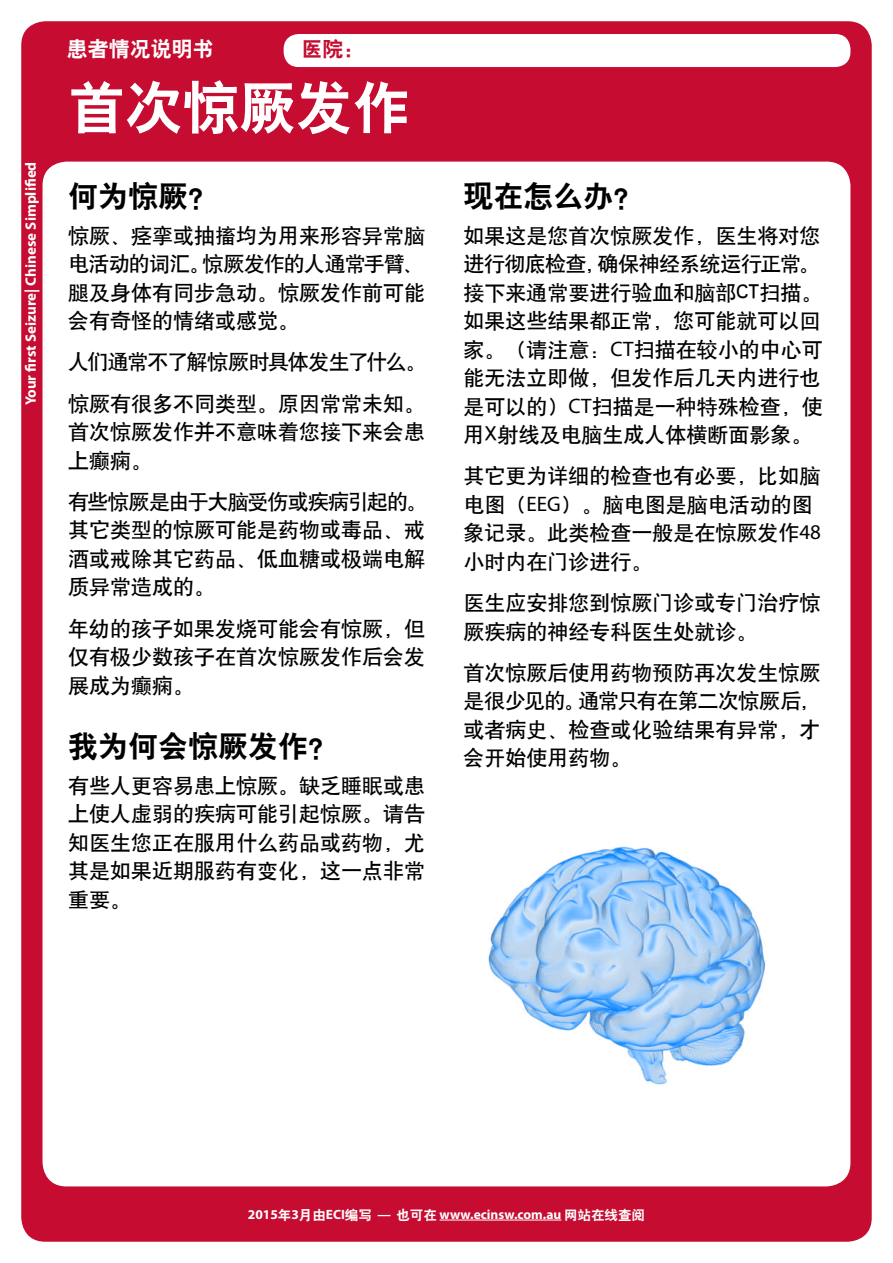
<style>
.page{position:relative;width:893px;height:1263px;background:#fff}
.page>*{position:absolute;margin:0;border:0;box-sizing:border-box;transform-origin:0 0}
.t1{font:57px "H Yb 2 gj";color:#fff}
.t2{font:30px "H Yb 2 gj";color:#000}
.t3{font:21px/28.5px "H Yb 1 gj";color:#000}
.t4{font:21px "H Yb 2 gj";color:#fff}
.t5{font:21px "H Yb 2 gj";color:#c60c30}
.t6{font:700 15px "Myriad Pro";color:#fff}
.t7{font:700 13.5px "Myriad Pro";color:#fff}
.s1{font-family:"Myriad Pro"}
.s2{font-family:"H Yb 2 gj";font-weight:400}
</style>
<div class="page">
<div style="left:21px;top:21px;width:851px;height:1221px;background:#c60c30;border-radius:24px"></div>
<div style="left:43px;top:162px;width:807px;height:1024px;background:#fff;border-radius:24px"></div>
<div style="left:284px;top:34px;width:566px;height:33px;background:#fff;border-radius:15px"></div>
<img style="left:488px;top:846px;width:278px;height:239px">
<hr style="left:440px;top:1220px;width:121px;height:1px;background:#fff">
<p class="t6" style="left:21px;top:405px;width:245px;rotate:-90deg">Your first Seizure| Chinese Simplified</p>
<p class="t4" style="left:67px;top:38px;width:148px">患者情况说明书</p>
<p class="t5" style="left:301px;top:38px;width:64px">医院：</p>
<h1 class="t1" style="left:68px;top:79px;width:344px">首次惊厥发作</h1>
<h2 class="t2" style="left:68px;top:181px;width:152px">何为惊厥?</h2>
<p class="t3" style="left:68px;top:221px;width:359px;text-align:right">惊厥、痉挛或抽搐均为用来形容异常脑惊厥发作的人通常手臂、</p>
<p class="t3" style="left:68px;top:249px;width:359px">电活动的词汇。<br>腿及身体有同步急动。惊厥发作前可能会有奇怪的情绪或感觉。</p>
<p class="t3" style="left:68px;top:341px;width:360px;line-height:41.2px">人们通常不了解惊厥时具体发生了什么。惊厥有很多不同类型。原因常常未知。</p>
<p class="t3" style="left:68px;top:418px;width:359px">首次惊厥发作并不意味着您接下来会患上癫痫。</p>
<p class="t3" style="left:68px;top:487px;width:361px;text-align:justify">有些惊厥是由于大脑受伤或疾病引起的。其它类型的惊厥可能是药物或毒品、戒酒或戒除其它药品、低血糖或极端电解质异常造成的。</p>
<p class="t3" style="left:68px;top:614px;width:359px;text-align:justify">年幼的孩子如果发烧可能会有惊厥，但仅有极少数孩子在首次惊厥发作后会发展成为癫痫。</p>
<h2 class="t2" style="left:68px;top:731px;width:272px">我为何会惊厥发作?</h2>
<p class="t3" style="left:68px;top:771px;width:359px;text-align:justify">有些人更容易患上惊厥。缺乏睡眠或患上使人虚弱的疾病可能引起惊厥。请告知医生您正在服用什么药品或药物，尤其是如果近期服药有变化，这一点非常重要。</p>
<h2 class="t2" style="left:463px;top:181px;width:181px">现在怎么办?</h2>
<p class="t3" style="left:463px;top:221px;width:359px;text-align:right">如果这是您首次惊厥发作，医生将对您确保神经系统运行正常。</p>
<p class="t3" style="left:463px;top:249px;width:361px">进行彻底检查，<br>接下来通常要进行验血和脑部CT扫描。如果这些结果都正常，您可能就可以回家。（请注意：<span class="s1">CT</span>扫描在较小的中心可能无法立即做，但发作后几天内进行也是可以的）<span class="s1">CT</span>扫描是一种特殊检查，使用X射线及电脑生成人体横断面影象。</p>
<p class="t3" style="left:463px;top:462px;width:359px">其它更为详细的检查也有必要，比如脑电图（<span class="s1">EEG</span>）。脑电图是脑电活动的图象记录。此类检查一般是在惊厥发作<span class="s1">48</span>小时内在门诊进行。</p>
<p class="t3" style="left:463px;top:588px;width:359px">医生应安排您到惊厥门诊或专门治疗惊厥疾病的神经专科医生处就诊。</p>
<p class="t3" style="left:463px;top:658px;width:359px;text-align:right">首次惊厥后使用药物预防再次发生惊厥通常只有在第二次惊厥后，</p>
<p class="t3" style="left:463px;top:687px;width:359px">是很少见的。<br>或者病史、检查或化验结果有异常，才会开始使用药物。</p>
<p class="t7" style="left:248px;top:1205px;width:399px">2015<span class="s2">年</span>3<span class="s2">月由</span>ECI<span class="s2">编写</span> — <span class="s2">也可在</span> www.ecinsw.com.au <span class="s2">网站在线查阅</span></p>
</div>
